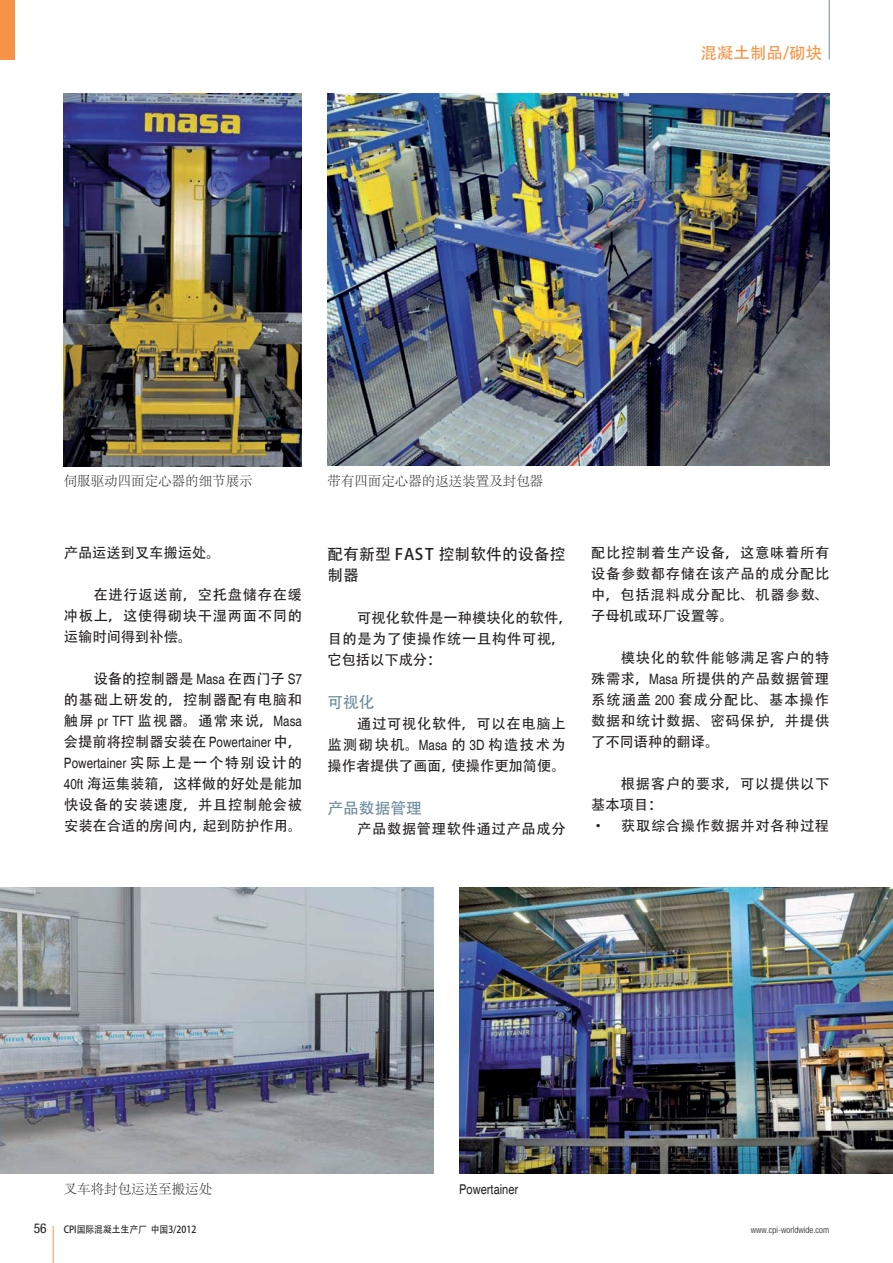
<style>
.page{position:relative;width:893px;height:1263px;background:#fff}
.page>*{position:absolute;margin:0;border:0;box-sizing:border-box;transform-origin:0 0}
.t1{font:16.5px "Adobe Heiti Std";color:#f79444}
.t2{font:15.75px/21.8px "Adobe Heiti Std";letter-spacing:.005em;color:#231f20}
.t3{font:15.75px "Adobe Heiti Std";color:#6b8b99}
.t4{font:14.25px/21px "Adobe Heiti Std";letter-spacing:.05em;color:#231f20;text-align:justify}
.t5{font:14.25px/21px "Adobe Heiti Std";letter-spacing:.01em;color:#231f20}
.t6{font:condensed 14.25px "Helvetica";color:#231f20}
.t7{font:14.25px "Adobe Heiti Std";color:#231f20}
.t8{font:300 13.5px "Adobe Song Std";color:#231f20}
.t9{font:condensed 13.5px "Helvetica";color:#231f20}
.t10{font:condensed 13.5px "Helvetica Neue LT Pro";color:#231f20}
.t11{font:9.75px "Adobe Heiti Std";color:#231f20;scale:.9 1}
.t12{font:300 condensed 9px "Helvetica Neue LT Pro";color:#231f20}
.s1{font-family:"Helvetica";font-stretch:condensed}
.s2{font-family:"Adobe Heiti Std";font-stretch:normal}
</style>
<div class="page">
<hr style="left:53px;top:1226px;width:1px;height:37px;background:#f69344">
<hr style="left:829px;top:0;width:1px;height:60px;background:#6b8b99">
<div style="left:0;top:0;width:15px;height:60px;background:#f69344"></div>
<img style="left:327px;top:94px;width:502px;height:371px">
<img style="left:64px;top:94px;width:238px;height:372px">
<img style="left:0;top:888px;width:434px;height:286px">
<img style="left:459px;top:888px;width:434px;height:286px">
<p class="t1" style="left:701px;top:43px;width:123px">混凝土制品/砌块</p>
<p class="t8" style="left:64px;top:474px;width:190px">伺服驱动四面定心器的细节展示</p>
<p class="t8" style="left:327px;top:474px;width:217px">带有四面定心器的返送装置及封包器</p>
<p class="t7" style="left:64px;top:544px;width:158px">产品运送到叉车搬运处。</p>
<p class="t4" style="left:64px;top:585px;width:240px;text-indent:30px">在进行返送前，空托盘储存在缓冲板上，这使得砌块干湿两面不同的运输时间得到补偿。</p>
<p class="t4" style="left:64px;top:669px;width:240px;text-indent:30px">设备的控制器是 <span class="s1">Masa</span> 在西门子 <span class="s1">S7</span>的基础上研发的，控制器配有电脑和触屏 <span class="s1">pr TFT</span> 监视器。通常来说，<span class="s1">Masa</span>会提前将控制器安装在 <span class="s1">Powertainer</span> 中，</p>
<p class="t6" style="left:64px;top:755px;width:240px">Powertainer <span class="s2">实际上是一个特别设计的</span></p>
<p class="t4" style="left:64px;top:774px;width:240px"><span class="s1">40ft</span> 海运集装箱，这样做的好处是能加快设备的安装速度，并且控制舱会被安装在合适的房间内，起到防护作用。</p>
<p class="t2" style="left:327px;top:543px;width:240px">配有新型 FAS T 控制软件的设备控制器</p>
<p class="t5" style="left:327px;top:607px;width:247px;text-indent:30px">可视化软件是一种模块化的软件，目的是为了使操作统一且构件可视，它包括以下成分：</p>
<p class="t3" style="left:327px;top:693px;width:49px">可视化</p>
<p class="t4" style="left:327px;top:713px;width:240px;text-indent:30px">通过可视化软件，可以在电脑上监测砌块机。<span class="s1">Masa</span> 的 <span class="s1">3D</span> 构造技术为操作者提供了画面，使操作更加简便。</p>
<p class="t3" style="left:327px;top:798px;width:96px">产品数据管理</p>
<p class="t4" style="left:357px;top:819px;width:210px">产品数据管理软件通过产品成分</p>
<p class="t4" style="left:591px;top:543px;width:240px">配比控制着生产设备，这意味着所有设备参数都存储在该产品的成分配比中，包括混料成分配比、机器参数、子母机或环厂设置等。</p>
<p class="t4" style="left:591px;top:648px;width:240px;text-indent:30px">模块化的软件能够满足客户的特殊需求，<span class="s1">Masa</span> 所提供的产品数据管理系统涵盖 <span class="s1">200</span> 套成分配比、基本操作数据和统计数据、密码保护，并提供了不同语种的翻译。</p>
<p class="t4" style="left:591px;top:774px;width:240px;text-align:left;text-indent:30px">根据客户的要求，可以提供以下基本项目：<br>· 获取综合操作数据并对各种过程</p>
<p class="t8" style="left:64px;top:1182px;width:150px">叉车将封包运送至搬运处</p>
<p class="t9" style="left:459px;top:1181px;width:61px">Powertainer</p>
<p class="t10" style="left:34px;top:1220px;width:14px">56</p>
<p class="t11" style="left:64px;top:1223px;width:149px">CPI国际混凝土生产厂 中国3/2012</p>
<p class="t12" style="left:751px;top:1225px;width:80px">www.cpi-worldwide.com</p>
</div>
